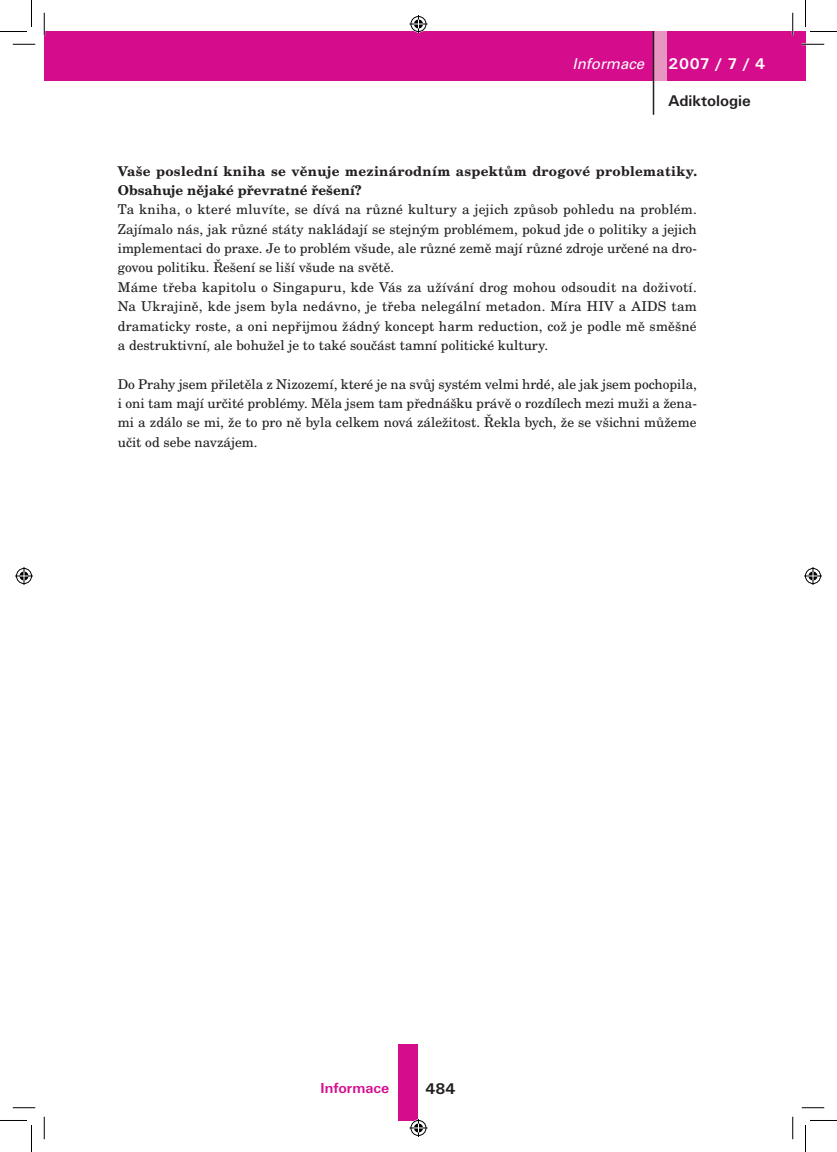
<style>
.page{position:relative;width:837px;height:1152px;background:#fff}
.page>*{position:absolute;margin:0;border:0;box-sizing:border-box;transform-origin:0 0}
.t1{font:700 16.05px "U001 TOT";color:#231f20}
.t2{font:700 16.05px "U001 TOT";color:#fff}
.t3{font:italic 15px "Univers CE";color:#fff}
.t4{font:700 15px "U001 TOT";color:#d50d8c}
.t5{font:13.5px/19.4px "Century Schoolbook LOT Rom";letter-spacing:.005em;color:#231f20}
.t6{font:700 13.5px/19.4px "Century Schoolbook LOT";letter-spacing:.025em;color:#231f20}
</style>
<div class="page">
<div style="left:398px;top:1043px;width:19px;height:77px;background:#d50d8c"></div>
<div style="left:44px;top:31px;width:761px;height:50px;background:#d50d8c"></div>
<div style="left:653px;top:32px;width:14px;height:49px;background:#e796c1"></div>
<hr style="left:653px;top:32px;width:1px;height:83px;background:#231f20">
<hr style="left:802px;top:43px;width:22px;height:2px;background:#fff">
<hr style="left:792px;top:13px;width:2px;height:22px;background:#fff">
<svg style="left:13px;top:44px;width:22px;height:1px"></svg>
<svg style="left:802px;top:44px;width:22px;height:1px"></svg>
<svg style="left:13px;top:1107px;width:22px;height:1px"></svg>
<svg style="left:802px;top:1107px;width:22px;height:1px"></svg>
<svg style="left:44px;top:13px;width:1px;height:22px"></svg>
<svg style="left:44px;top:1116px;width:1px;height:23px"></svg>
<svg style="left:792px;top:13px;width:1px;height:22px"></svg>
<svg style="left:792px;top:1116px;width:1px;height:23px"></svg>
<svg style="left:0;top:0;width:32px;height:32px"></svg>
<svg style="left:0;top:1120px;width:32px;height:32px"></svg>
<svg style="left:805px;top:0;width:32px;height:32px"></svg>
<svg style="left:805px;top:1120px;width:32px;height:32px"></svg>
<svg style="left:409px;top:15px;width:18px;height:18px"></svg>
<svg style="left:409px;top:1118px;width:18px;height:18px"></svg>
<svg style="left:15px;top:567px;width:18px;height:18px"></svg>
<svg style="left:804px;top:567px;width:18px;height:18px"></svg>
<p class="t3" style="left:573px;top:56px;width:73px">Informace</p>
<p class="t2" style="left:668px;top:54px;width:98px">2007 / 7 / 4</p>
<p class="t1" style="left:668px;top:91px;width:84px">Adiktologie</p>
<p class="t6" style="left:118px;top:162px;width:581px">Vaše poslední kniha se věnuje mezinárodním aspektům drogové problematiky.<br>Obsahuje nějaké převratné řešení?</p>
<p class="t5" style="left:118px;top:200px;width:581px">Ta kniha, o které mluvíte, se dívá na různé kultury a jejich způsob pohledu na problém.<br>Zajímalo nás, jak různé státy nakládají se stejným problémem, pokud jde o politiky a jejich implementaci do praxe. Je to problém všude, ale různé země mají různé zdroje určené na dro&shy;govou politiku. Řešení se liší všude na světě.<br>Máme třeba kapitolu o Singapuru, kde Vás za užívání drog mohou odsoudit na doživotí.<br>Na Ukrajině, kde jsem byla nedávno, je třeba nelegální metadon. Míra HIV a AIDS tam dramaticky roste, a oni nepřijmou žádný koncept harm reduction, což je podle mě směšné a destruktivní, ale bohužel je to také součást tamní politické kultury.</p>
<p class="t5" style="left:118px;top:374px;width:581px;text-align:justify">Do Prahy jsem přiletěla z Nizozemí, které je na svůj systém velmi hrdé, ale jak jsem pochopila, i oni tam mají určité problémy. Měla jsem tam přednášku právě o rozdílech mezi muži a žena&shy;mi a zdálo se mi, že to pro ně byla celkem nová záležitost. Řekla bych, že se všichni můžeme učit od sebe navzájem.</p>
<p class="t4" style="left:321px;top:1079px;width:70px">Informace</p>
<p class="t1" style="left:425px;top:1079px;width:32px">484</p>
</div>
